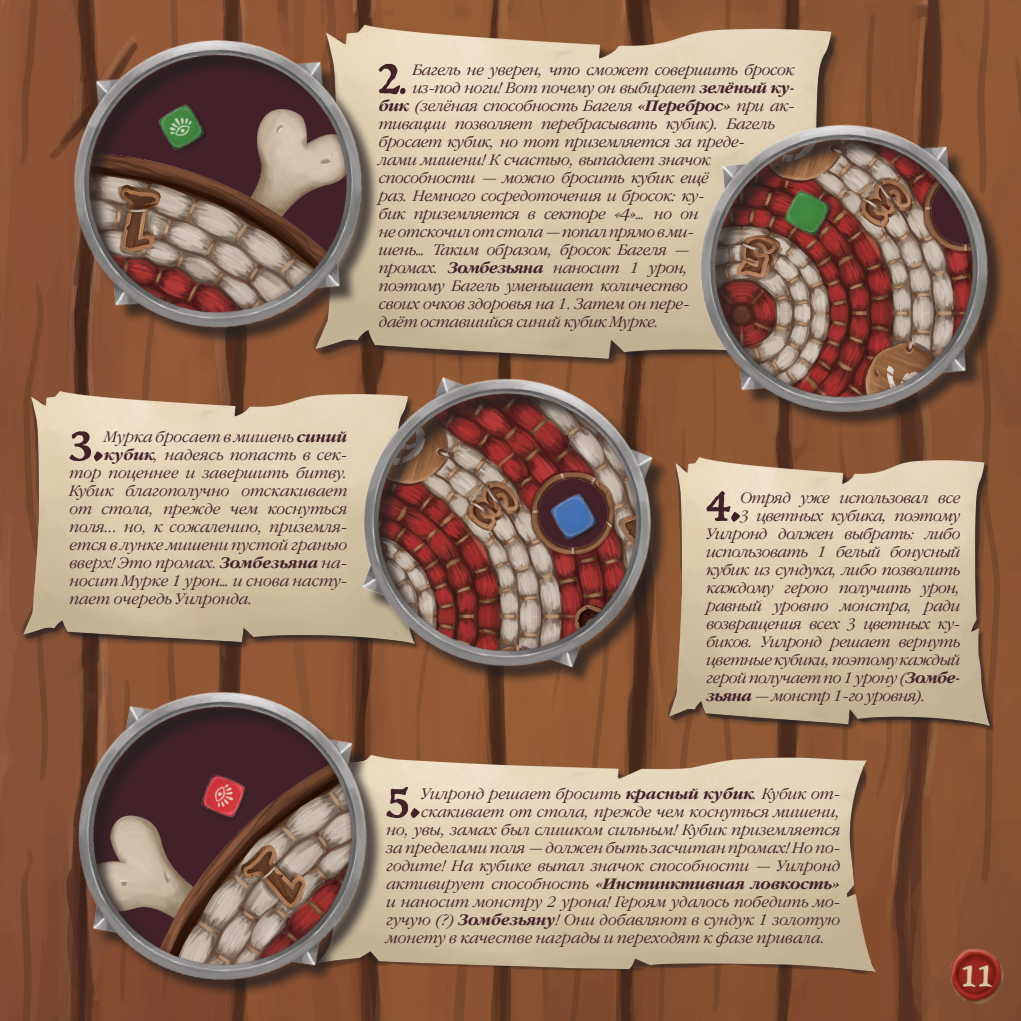
<style>
.page{position:relative;width:1021px;height:1021px;background:#fff}
.page>*{position:absolute;margin:0;border:0;box-sizing:border-box;transform-origin:0 0}
.t1{font:50.4px "Trattatello";color:#432129}
.t2{font:36px "Trattatello";color:#d6c6a3}
.t3{font:italic 15px "Garamond C";letter-spacing:-.02em;color:#432129}
.t4{font:italic 15px "Garamond C";color:#432129}
.t5{font:italic 700 15px "Garamond C";color:#432129}
.s1{font-family:"Garamond C";font-style:italic}
.s2{font-weight:700}
.s3{font-weight:400}
</style>
<div class="page">
<img style="left:48px;top:0;width:972px;height:1020px">
<img style="left:0;top:0;width:48px;height:1020px">
<img style="left:294px;top:17px;width:565px;height:358px">
<img style="left:12px;top:388px;width:296px;height:266px">
<img style="left:663px;top:450px;width:338px;height:287px">
<img style="left:401px;top:732px;width:509px;height:269px">
<img style="left:308px;top:320px;width:400px;height:400px">
<img style="left:545px;top:488px;width:57px;height:57px">
<img style="left:50px;top:13px;width:336px;height:336px">
<img style="left:44px;top:655px;width:357px;height:356px">
<img style="left:153px;top:99px;width:57px;height:57px">
<div style="left:199px;top:773px;width:49px;height:50px;background:#432129"></div>
<img style="left:194px;top:768px;width:55px;height:54px">
<img style="left:676px;top:98px;width:336px;height:335px">
<img style="left:779px;top:184px;width:57px;height:56px">
<img style="left:943px;top:941px;width:66px;height:69px">
<h1 class="t1" style="left:378px;top:46px;width:37px">2<span class="s1">.</span></h1>
<p class="t3" style="left:413px;top:62px;width:383px">Багель не уверен, что сможет совершить бросок</p>
<p class="t3" style="left:413px;top:80px;width:383px">из‑под ноги! Вот почему он выбирает <span class="s2">зелёный ку-</span></p>
<p class="t3" style="left:379px;top:98px;width:417px"><span class="s2">бик</span> (зелёная способность Багеля <span class="s2">«Переброс»</span> при ак-</p>
<p class="t3" style="left:379px;top:116px;width:398px">тивации позволяет перебрасывать кубик). Багель</p>
<p class="t3" style="left:379px;top:134px;width:368px">бросает кубик, но тот приземляется за преде-</p>
<p class="t3" style="left:379px;top:152px;width:333px">лами мишени! К счастью, выпадает значок</p>
<p class="t3" style="left:379px;top:170px;width:332px">способности — можно бросить кубик ещё</p>
<p class="t3" style="left:379px;top:188px;width:327px">раз. Немного сосредоточения и бросок: ку-</p>
<p class="t3" style="left:379px;top:206px;width:321px">бик приземляется в секторе «4»… но он</p>
<p class="t3" style="left:379px;top:224px;width:317px">неотскочил от стола— попал прямо вми-</p>
<p class="t3" style="left:379px;top:242px;width:312px">шень… Таким образом, бросок Багеля —</p>
<p class="t3" style="left:379px;top:260px;width:311px">промах. <span class="s2">Зомбезьяна</span> наносит 1 урон,</p>
<p class="t3" style="left:379px;top:278px;width:311px">поэтому Багель уменьшает количество</p>
<p class="t3" style="left:379px;top:296px;width:312px">своих очков здоровья на 1. Затем он пере-</p>
<p class="t3" style="left:379px;top:314px;width:282px">даёт оставшийся синий кубик Мурке.</p>
<h1 class="t1" style="left:69px;top:413px;width:37px">3.</h1>
<p class="t4" style="left:104px;top:428px;width:244px">Мурка бросает в мишень <span class="s2">синий</span></p>
<p class="t4" style="left:104px;top:446px;width:244px"><span class="s2">кубик</span>, надеясь попасть в сек-</p>
<p class="t4" style="left:69px;top:464px;width:279px">тор поценнее и завершить битву.</p>
<p class="t4" style="left:69px;top:482px;width:279px">Кубик благополучно отскакивает</p>
<p class="t4" style="left:69px;top:500px;width:279px">от стола, прежде чем коснуться</p>
<p class="t4" style="left:69px;top:518px;width:279px">поля... но, к сожалению, приземля-</p>
<p class="t4" style="left:69px;top:536px;width:279px">ется в лунке мишени пустой гранью</p>
<p class="t4" style="left:69px;top:554px;width:279px">вверх! Это промах. <span class="s2">Зомбезьяна</span> на-</p>
<p class="t4" style="left:69px;top:572px;width:279px">носит Мурке 1 урон… и снова насту-</p>
<p class="t4" style="left:69px;top:590px;width:185px">пает очередь Уилронда.</p>
<h1 class="t1" style="left:705px;top:473px;width:37px">4.</h1>
<p class="t3" style="left:740px;top:489px;width:221px">Отряд уже использовал все</p>
<p class="t3" style="left:740px;top:507px;width:221px">3 цветных кубика, поэтому</p>
<p class="t3" style="left:706px;top:525px;width:255px">Уилронд должен выбрать: либо</p>
<p class="t3" style="left:706px;top:543px;width:255px">использовать 1 белый бонусный</p>
<p class="t3" style="left:706px;top:561px;width:255px">кубик из сундука, либо позволить</p>
<p class="t3" style="left:706px;top:579px;width:255px">каждому герою получить урон,</p>
<p class="t3" style="left:706px;top:597px;width:255px">равный уровню монстра, ради</p>
<p class="t3" style="left:706px;top:615px;width:255px">возвращения всех 3 цветных ку-</p>
<p class="t3" style="left:706px;top:633px;width:255px">биков. Уилронд решает вернуть</p>
<p class="t3" style="left:706px;top:651px;width:255px">цветные кубики, поэтому каждый</p>
<p class="t3" style="left:706px;top:669px;width:255px">герой получает по 1 урону (<span class="s2">Зомбе-</span></p>
<p class="t3" style="left:706px;top:687px;width:221px"><span class="s2">зьяна</span> — монстр 1-го уровня).</p>
<h1 class="t1" style="left:386px;top:769px;width:37px">5.</h1>
<p class="t4" style="left:421px;top:785px;width:420px">Уилронд решает бросить <span class="s2">красный кубик</span>. Кубик от-</p>
<p class="t4" style="left:421px;top:803px;width:420px">скакивает от стола, прежде чем коснуться мишени,</p>
<p class="t4" style="left:386px;top:821px;width:455px">но, увы, замах был слишком сильным! Кубик приземляется</p>
<p class="t4" style="left:386px;top:839px;width:455px">за пределами поля — должен быть засчитан промах! Но по-</p>
<p class="t4" style="left:386px;top:857px;width:455px">годите! На кубике выпал значок способности — Уилронд</p>
<p class="t5" style="left:386px;top:875px;width:455px"><span class="s3">активирует способность</span> «Инстинктивная ловкость»</p>
<p class="t4" style="left:386px;top:893px;width:455px">и наносит монстру 2 урона! Героям удалось победить мо-</p>
<p class="t4" style="left:386px;top:911px;width:455px">гучую (?) <span class="s2">Зомбезьяну</span>! Они добавляют в сундук 1 золотую</p>
<p class="t4" style="left:386px;top:929px;width:440px">монету в качестве награды и переходят к фазе привала.</p>
<h2 class="t2" style="left:960px;top:952px;width:34px">11</h2>
</div>
